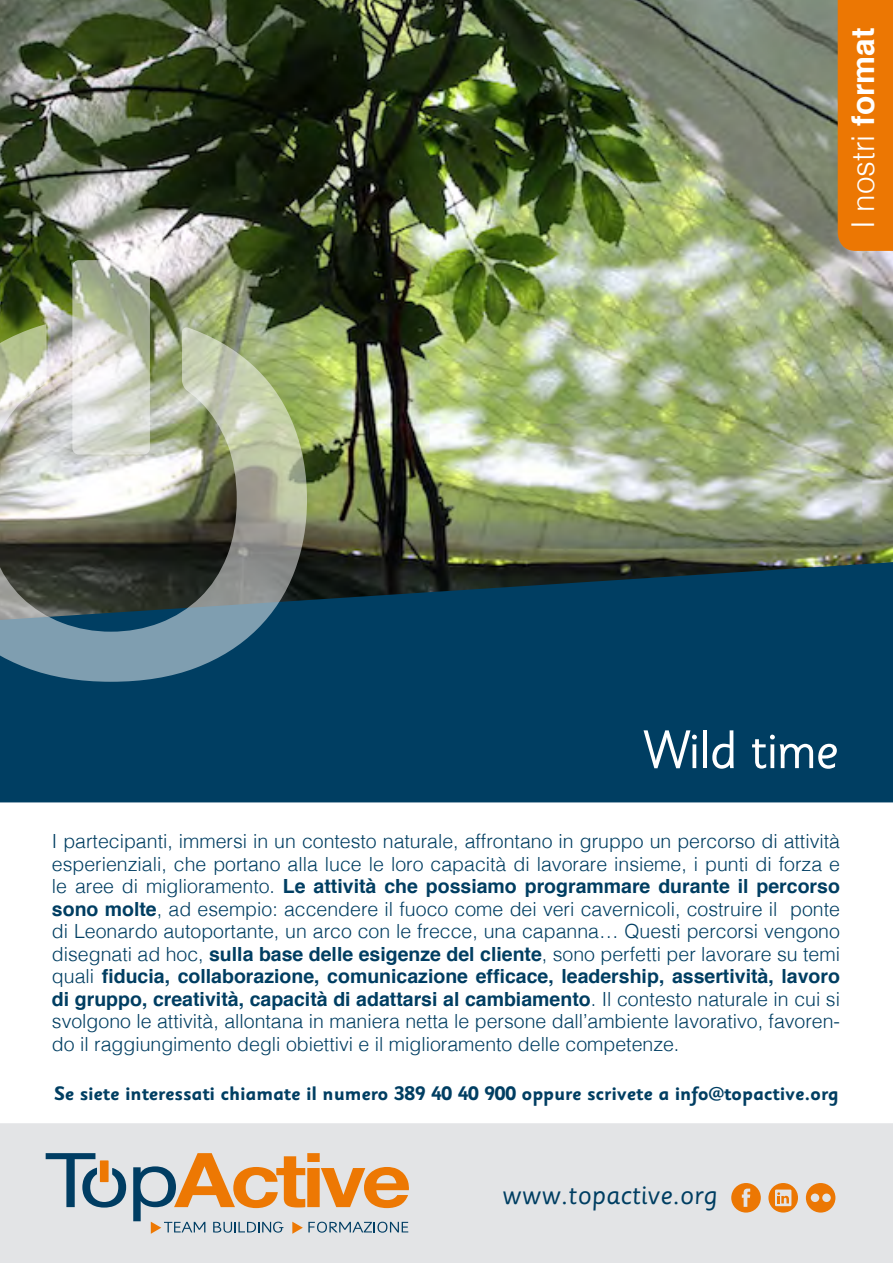
<style>
.page{position:relative;width:893px;height:1263px;background:#fff}
.page>*{position:absolute;margin:0;border:0;box-sizing:border-box;transform-origin:0 0}
.t1{font:54px "Sassoon Sans Std";letter-spacing:-.03em;color:#fff}
.t2{font:300 31.5px "Helvetica";color:#fff}
.t3{font:28.5px "Sassoon Primary Std";color:#003e62}
.t4{font:300 19.5px/22.5px "Helvetica";color:#003e62;text-align:justify}
.t5{font:700 19.5px "Sassoon Sans Std";letter-spacing:-.01em;color:#003e62}
.s1{font-weight:700}
</style>
<div class="page">
<div style="left:0;top:1123px;width:893px;height:140px;background:#e3e4e6"></div>
<svg style="left:731px;top:1183px;width:30px;height:29px"></svg>
<svg style="left:768px;top:1183px;width:30px;height:29px"></svg>
<svg style="left:46px;top:1153px;width:80px;height:54px;background:#9aa9b2"></svg>
<svg style="left:133px;top:1153px;width:276px;height:81px;background:#d4ba9f"></svg>
<svg style="left:806px;top:1183px;width:29px;height:29px"></svg>
<img style="left:0;top:0;width:893px;height:562px">
<div style="left:0;top:562px;width:893px;height:240px;background:#003e62"></div>
<div style="left:838px;top:0;width:55px;height:251px;background:#ec7703"></div>
<svg style="left:72px;top:260px;width:78px;height:194px;background:#afb79f"></svg>
<img style="left:0;top:324px;width:307px;height:358px">
<h2 class="t2" style="left:836px;top:229px;width:203px;rotate:-90deg">I nostri <span class="s1">format</span></h2>
<h1 class="t1" style="left:642px;top:717px;width:198px">Wild time</h1>
<p class="t4" style="left:52px;top:829px;width:790px">I partecipanti, immersi in un contesto naturale, affrontano in gruppo un percorso di attività esperienziali, che portano alla luce le loro capacità di lavorare insieme, i punti di forza e le aree di miglioramento. <span class="s1">Le attività che possiamo programmare durante il percorso sono molte</span>, ad esempio: accendere il fuoco come dei veri cavernicoli, costruire il ponte di Leonardo autoportante, un arco con le frecce, una capanna… Questi percorsi vengono disegnati ad hoc, <span class="s1">sulla base delle esigenze del cliente</span>, sono perfetti per lavorare su temi quali <span class="s1">fiducia, collaborazione, comunicazione efficace, leadership, assertività, lavoro di gruppo, creatività, capacità di adattarsi al cambiamento</span>. Il contesto naturale in cui si svolgono le attività, allontana in maniera netta le persone dall’ambiente lavorativo, favoren&shy;do il raggiungimento degli obiettivi e il miglioramento delle competenze.</p>
<p class="t5" style="left:54px;top:1081px;width:786px">Se siete interessati chiamate il numero 389 40 40 900 oppure scrivete a info@topactive.org</p>
<h3 class="t3" style="left:502px;top:1179px;width:217px">www.topactive.org</h3>
</div>
